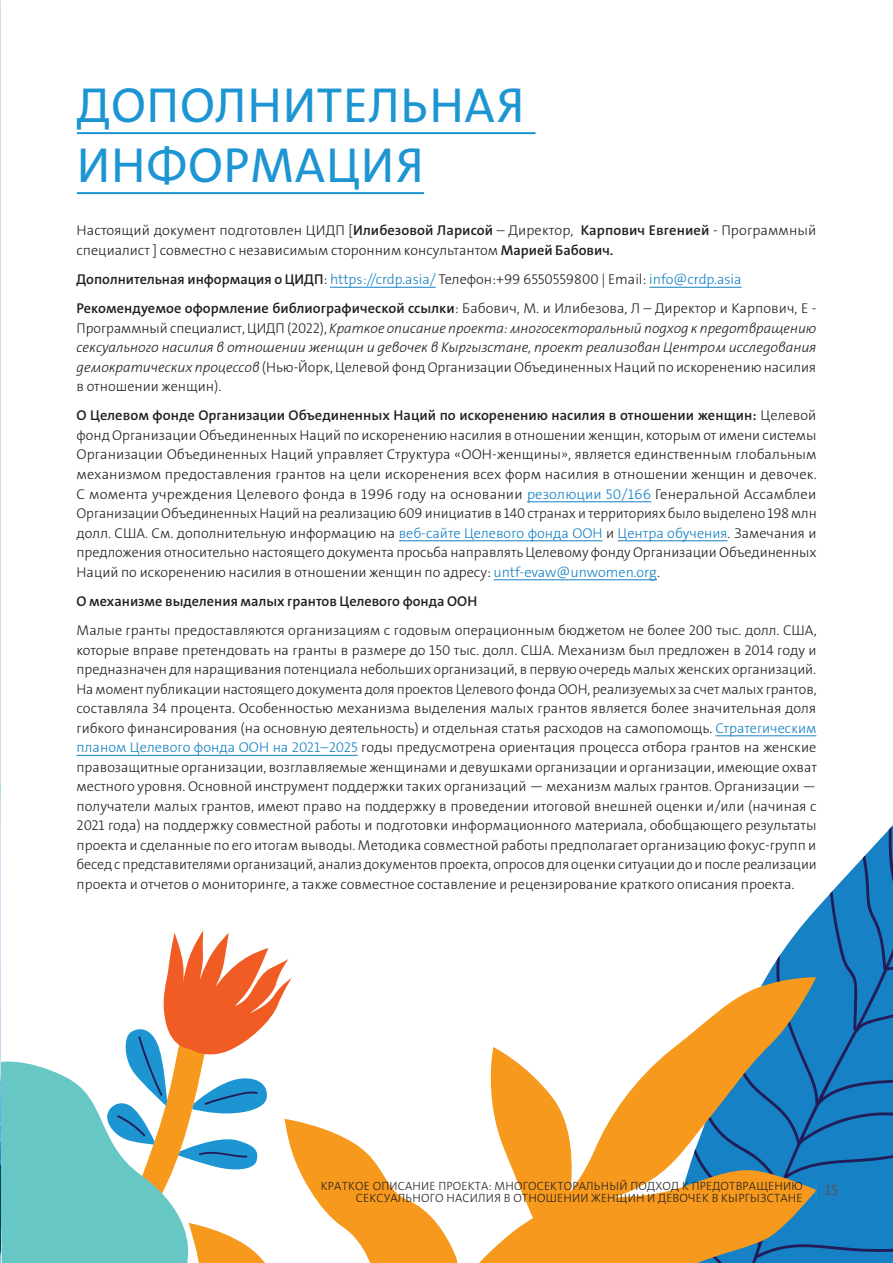
<style>
.page{position:relative;width:893px;height:1263px;background:#fff}
.page>*{position:absolute;margin:0;border:0;box-sizing:border-box;transform-origin:0 0}
.t1{font:49.5px/60px "Grundfos The Sans OT 5 R";letter-spacing:.015em;color:#1d95d3}
.t2{font:15px "Grundfos The Sans OT 5 R";color:#57585a}
.t3{font:14.25px/19.5px "Grundfos The Sans OT 3 L";color:#231f20}
.t4{font:14.25px "Grundfos The Sans OT 6 SB";letter-spacing:.005em;color:#231f20}
.t5{font:14.25px/19.5px "Grundfos The Sans OT 3 L Italic";color:#231f20}
.t6{font:14.25px "Grundfos The Sans OT 3 L";color:#1681c4}
.t7{font:12px/12px "Grundfos The Sans OT 3 L";letter-spacing:.015em;color:#231f20;text-align:right}
.s1{font-family:"Grundfos The Sans OT 6 SB"}
.s2{font-family:"Grundfos The Sans OT 6 SB";color:#231f20}
.s3{color:#231f20}
.s4{font-family:"Grundfos The Sans OT 3 L"}
.s5{font-family:"Grundfos The Sans OT 3 L Italic"}
.s6{color:#1681c4}
</style>
<div class="page">
<svg style="left:1px;top:930px;width:288px;height:333px"></svg>
<svg style="left:766px;top:825px;width:127px;height:438px;fill:#1681c4"></svg>
<svg style="left:129px;top:977px;width:688px;height:286px"></svg>
<svg style="left:816px;top:1183px;width:1px;height:16px"></svg>
<hr style="left:77px;top:132px;width:459px;height:2px;background:#1d95d3">
<hr style="left:77px;top:192px;width:347px;height:2px;background:#1d95d3">
<hr style="left:330px;top:287px;width:106px;height:1px;background:#1681c4">
<hr style="left:649px;top:287px;width:93px;height:1px;background:#1681c4">
<hr style="left:527px;top:501px;width:124px;height:1px;background:#1681c4">
<hr style="left:399px;top:540px;width:204px;height:1px;background:#1681c4">
<hr style="left:618px;top:540px;width:110px;height:1px;background:#1681c4">
<hr style="left:494px;top:579px;width:163px;height:1px;background:#1681c4">
<hr style="left:715px;top:735px;width:101px;height:1px;background:#1681c4">
<hr style="left:77px;top:755px;width:281px;height:1px;background:#1681c4">
<img style="left:0;top:833px;width:1px;height:430px">
<svg style="left:0;top:785px;width:1px;height:48px"></svg>
<h1 class="t1" style="left:77px;top:75px;width:449px">ДОПОЛНИТЕЛЬНАЯ<br>ИНФОРМАЦИЯ</h1>
<p class="t3" style="left:77px;top:221px;width:741px">Настоящий документ подготовлен ЦИДП [<span class="s1">Илибезовой Ларисой</span> – Директор, <span class="s1">Карпович Евгенией</span> - Программный специалист ] совместно с независимым сторонним консультантом <span class="s1">Марией Бабович.</span></p>
<p class="t6" style="left:77px;top:270px;width:667px"><span class="s2">Дополнительная информация о ЦИДП</span><span class="s3">:</span> https://crdp.asia/ <span class="s3">Телефон:+99 6550559800 | Email:</span> info@crdp.asia</p>
<p class="t4" style="left:77px;top:299px;width:741px">Рекомендуемое оформление библиографической ссылки<span class="s4">: Бабович, М. и Илибезова, Л – Директор и Карпович, Е -</span></p>
<p class="t5" style="left:77px;top:318px;width:741px"><span class="s4">Программный специалист, ЦИДП (2022),</span> Краткое описание проекта: многосекторальный подход к предотвращению сексуального насилия в отношении женщин и девочек в Кыргызстане, проект реализован Центром исследования</p>
<p class="t3" style="left:77px;top:357px;width:741px"><span class="s5">демократических процессов</span> (Нью-Йорк, Целевой фонд Организации Объединенных Наций по искоренению насилия в отношении женщин).</p>
<p class="t4" style="left:77px;top:406px;width:741px">О Целевом фонде Организации Объединенных Наций по искоренению насилия в отношении женщин: <span class="s4">Целевой</span></p>
<p class="t3" style="left:77px;top:425px;width:742px;text-align:justify">фонд Организации Объединенных Наций по искоренению насилия в отношении женщин, которым от имени системы Организации Объединенных Наций управляет Структура «ООН-женщины», является единственным глобальным механизмом предоставления грантов на цели искоренения всех форм насилия в отношении женщин и девочек.<br>С момента учреждения Целевого фонда в 1996 году на основании <span class="s6">резолюции 50/166</span> Генеральной Ассамблеи Организации Объединенных Наций на реализацию 609 инициатив в 140 странах и территориях было выделено 198 млн долл. США. См. дополнительную информацию на <span class="s6">веб-сайте Целевого фонда ООН</span> и <span class="s6">Центра обучения</span>. Замечания и предложения относительно настоящего документа просьба направлять Целевому фонду Организации Объединенных Наций по искоренению насилия в отношении женщин по адресу: <span class="s6">untf-evaw@unwomen.org</span>.</p>
<p class="t4" style="left:77px;top:592px;width:402px">О механизме выделения малых грантов Целевого фонда ООН</p>
<p class="t3" style="left:77px;top:620px;width:742px;text-align:justify">Малые гранты предоставляются организациям с годовым операционным бюджетом не более 200 тыс. долл. США, которые вправе претендовать на гранты в размере до 150 тыс. долл. США. Механизм был предложен в 2014 году и предназначен для наращивания потенциала небольших организаций, в первую очередь малых женских организаций.<br>На момент публикации настоящего документа доля проектов Целевого фонда ООН, реализуемых за счет малых грантов, составляла 34 процента. Особенностью механизма выделения малых грантов является более значительная доля гибкого финансирования (на основную деятельность) и отдельная статья расходов на самопомощь. <span class="s6">Стратегическим планом Целевого фонда ООН на 2021–2025</span> годы предусмотрена ориентация процесса отбора грантов на женские правозащитные организации, возглавляемые женщинами и девушками организации и организации, имеющие охват местного уровня. Основной инструмент поддержки таких организаций — механизм малых грантов. Организации — получатели малых грантов, имеют право на поддержку в проведении итоговой внешней оценки и/или (начиная с 2021 года) на поддержку совместной работы и подготовки информационного материала, обобщающего результаты проекта и сделанные по его итогам выводы. Методика совместной работы предполагает организацию фокус-групп и бесед с представителями организаций, анализ документов проекта, опросов для оценки ситуации до и после реализации проекта и отчетов о мониторинге, а также совместное составление и рецензирование краткого описания проекта.</p>
<p class="t7" style="left:321px;top:1180px;width:483px">КРАТКОЕ ОПИСАНИЕ ПРОЕКТА: МНОГОСЕКТОРАЛЬНЫЙ ПОДХОД К ПРЕДОТВРАЩЕНИЮ<br>СЕКСУАЛЬНОГО НАСИЛИЯ В ОТНОШЕНИИ ЖЕНЩИН И ДЕВОЧЕК В КЫРГЫЗСТАНЕ</p>
<p class="t2" style="left:824px;top:1180px;width:15px">15</p>
</div>
